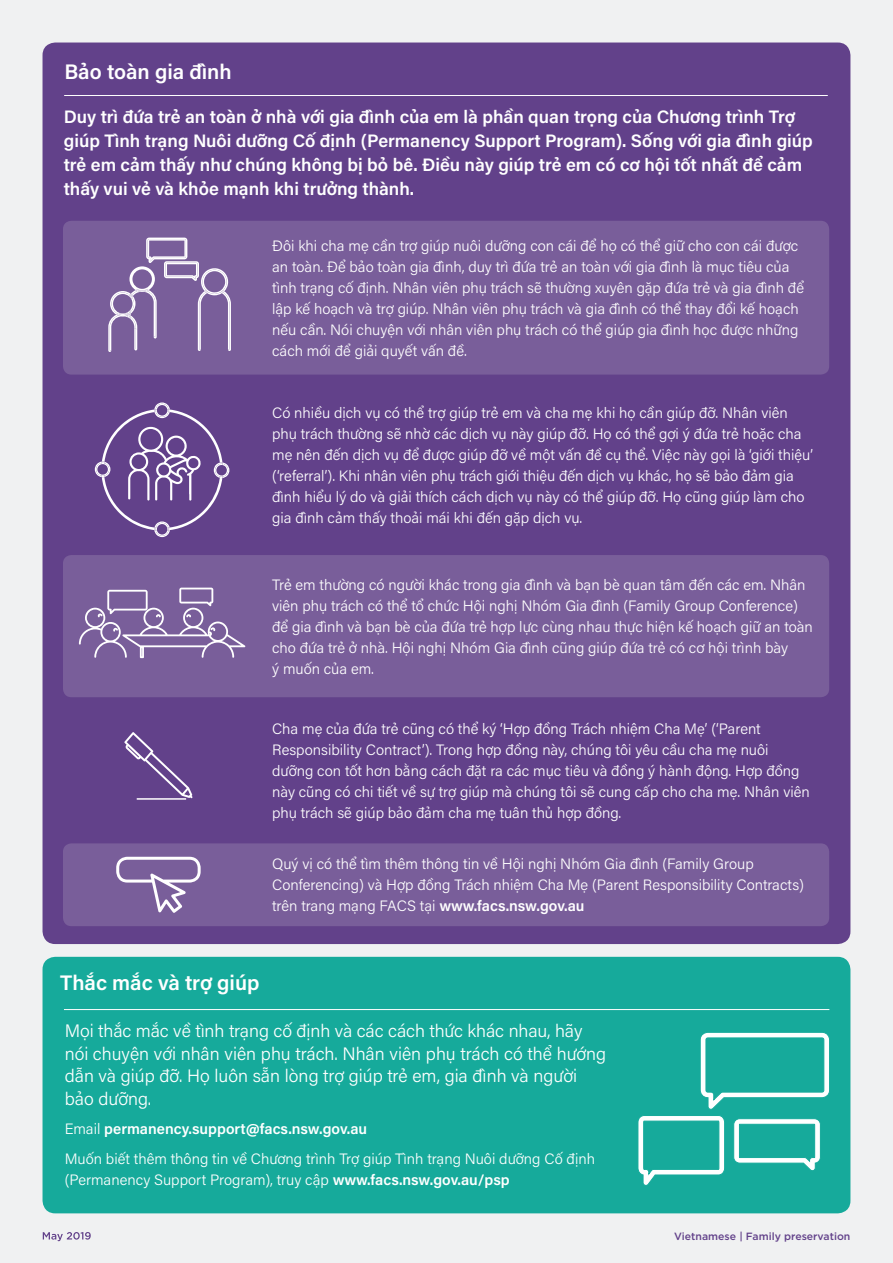
<style>
.page{position:relative;width:893px;height:1263px;background:#f0f1f2}
.page>*{position:absolute;margin:0;border:0;box-sizing:border-box;transform-origin:0 0}
.Box_Subheading{font:600 21px "Acumin Pro";color:#fff}
.Body_Copy{font:600 18px/24px "Acumin Pro";color:#fff}
.Body_Copy-2{font:300 18px/22.5px "Acumin Pro";color:#fff}
.Body_Copy-3{font:300 15px/21px "Acumin Pro";color:#fff}
.Body_Copy-4{font:600 15px "Acumin Pro";color:#fff}
.t1{font:500 10.5px "Gotham";color:#62418a}
.s1{font-weight:600}
.s2{font-weight:300}
</style>
<div class="page">
<div style="left:43px;top:43px;width:807px;height:901px;background:#62418a;border-radius:13px"></div>
<hr style="left:64px;top:95px;width:764px;height:1px;background:#fff">
<div style="left:43px;top:957px;width:807px;height:256px;background:#16aa9b;border-radius:13px"></div>
<hr style="left:64px;top:1009px;width:765px;height:1px;background:#fff">
<svg style="left:638px;top:1032px;width:192px;height:154px"></svg>
<div style="left:63px;top:221px;width:766px;height:154px;background:#795e9a;border-radius:9px"></div>
<div style="left:63px;top:555px;width:766px;height:142px;background:#795e9a;border-radius:9px"></div>
<div style="left:63px;top:843px;width:766px;height:83px;background:#795e9a;border-radius:9px"></div>
<svg style="left:95px;top:402px;width:134px;height:135px"></svg>
<svg style="left:108px;top:238px;width:123px;height:114px"></svg>
<svg style="left:79px;top:588px;width:166px;height:70px"></svg>
<svg style="left:124px;top:732px;width:69px;height:66px"></svg>
<hr style="left:137px;top:798px;width:49px;height:2px;background:#fff">
<svg style="left:116px;top:857px;width:85px;height:56px"></svg>
<svg style="left:43px;top:1232px;width:48px;height:9px"></svg>
<p class="Box_Subheading" style="left:64px;top:57px;width:169px">Bảo toàn gia đình</p>
<p class="Body_Copy" style="left:64px;top:104px;width:751px">Duy trì đứa trẻ an toàn ở nhà với gia đình của em là phần quan trọng của Chương trình Trợ giúp Tình trạng Nuôi dưỡng Cố định (Permanency Support Program). Sống với gia đình giúp trẻ em cảm thấy như chúng không bị bỏ bê. Điều này giúp trẻ em có cơ hội tốt nhất để cảm thấy vui vẻ và khỏe mạnh khi trưởng thành.</p>
<p class="Body_Copy-3" style="left:272px;top:234px;width:533px">Đôi khi cha mẹ cần trợ giúp nuôi dưỡng con cái để họ có thể giữ cho con cái được an toàn. Để bảo toàn gia đình, duy trì đứa trẻ an toàn với gia đình là mục tiêu của tình trạng cố định. Nhân viên phụ trách sẽ thường xuyên gặp đứa trẻ và gia đình để lập kế hoạch và trợ giúp. Nhân viên phụ trách và gia đình có thể thay đổi kế hoạch nếu cần. Nói chuyện với nhân viên phụ trách có thể giúp gia đình học được những cách mới để giải quyết vấn đề.</p>
<p class="Body_Copy-3" style="left:272px;top:401px;width:542px">Có nhiều dịch vụ có thể trợ giúp trẻ em và cha mẹ khi họ cần giúp đỡ. Nhân viên phụ trách thường sẽ nhờ các dịch vụ này giúp đỡ. Họ có thể gợi ý đứa trẻ hoặc cha mẹ nên đến dịch vụ để được giúp đỡ về một vấn đề cụ thể. Việc này gọi là ‘giới thiệu’ (‘referral’). Khi nhân viên phụ trách giới thiệu đến dịch vụ khác, họ sẽ bảo đảm gia đình hiểu lý do và giải thích cách dịch vụ này có thể giúp đỡ. Họ cũng giúp làm cho gia đình cảm thấy thoải mái khi đến gặp dịch vụ.</p>
<p class="Body_Copy-3" style="left:272px;top:573px;width:542px">Trẻ em thường có người khác trong gia đình và bạn bè quan tâm đến các em. Nhân viên phụ trách có thể tổ chức Hội nghị Nhóm Gia đình (Family Group Conference) để gia đình và bạn bè của đứa trẻ hợp lực cùng nhau thực hiện kế hoạch giữ an toàn cho đứa trẻ ở nhà. Hội nghị Nhóm Gia đình cũng giúp đứa trẻ có cơ hội trình bày<br>ý muốn của em.</p>
<p class="Body_Copy-3" style="left:272px;top:717px;width:539px">Cha mẹ của đứa trẻ cũng có thể ký ‘Hợp đồng Trách nhiệm Cha Mẹ’ (‘Parent Responsibility Contract’). Trong hợp đồng này, chúng tôi yêu cầu cha mẹ nuôi dưỡng con tốt hơn bằng cách đặt ra các mục tiêu và đồng ý hành động. Hợp đồng này cũng có chi tiết về sự trợ giúp mà chúng tôi sẽ cung cấp cho cha mẹ. Nhân viên phụ trách sẽ giúp bảo đảm cha mẹ tuân thủ hợp đồng.</p>
<p class="Body_Copy-3" style="left:272px;top:853px;width:533px">Quý vị có thể tìm thêm thông tin về Hội nghị Nhóm Gia đình (Family Group<br>Conferencing) và Hợp đồng Trách nhiệm Cha Mẹ (Parent Responsibility Contracts) trên trang mạng FACS tại <span class="s1">www.facs.nsw.gov.au</span></p>
<p class="Box_Subheading" style="left:60px;top:968px;width:201px">Thắc mắc và trợ giúp</p>
<p class="Body_Copy-2" style="left:65px;top:1019px;width:543px">Mọi thắc mắc về tình trạng cố định và các cách thức khác nhau, hãy nói chuyện với nhân viên phụ trách. Nhân viên phụ trách có thể hướng dẫn và giúp đỡ. Họ luôn sẵn lòng trợ giúp trẻ em, gia đình và người bảo dưỡng.</p>
<p class="Body_Copy-4" style="left:65px;top:1118px;width:304px"><span class="s2">Email</span> permanency.support@facs.nsw.gov.au</p>
<p class="Body_Copy-3" style="left:65px;top:1147px;width:532px">Muốn biết thêm thông tin về Chương trình Trợ giúp Tình trạng Nuôi dưỡng Cố định (Permanency Support Program), truy cập <span class="s1">www.facs.nsw.gov.au/psp</span></p>
<p class="t1" style="left:674px;top:1229px;width:178px">Vietnamese | Family preservation</p>
</div>
